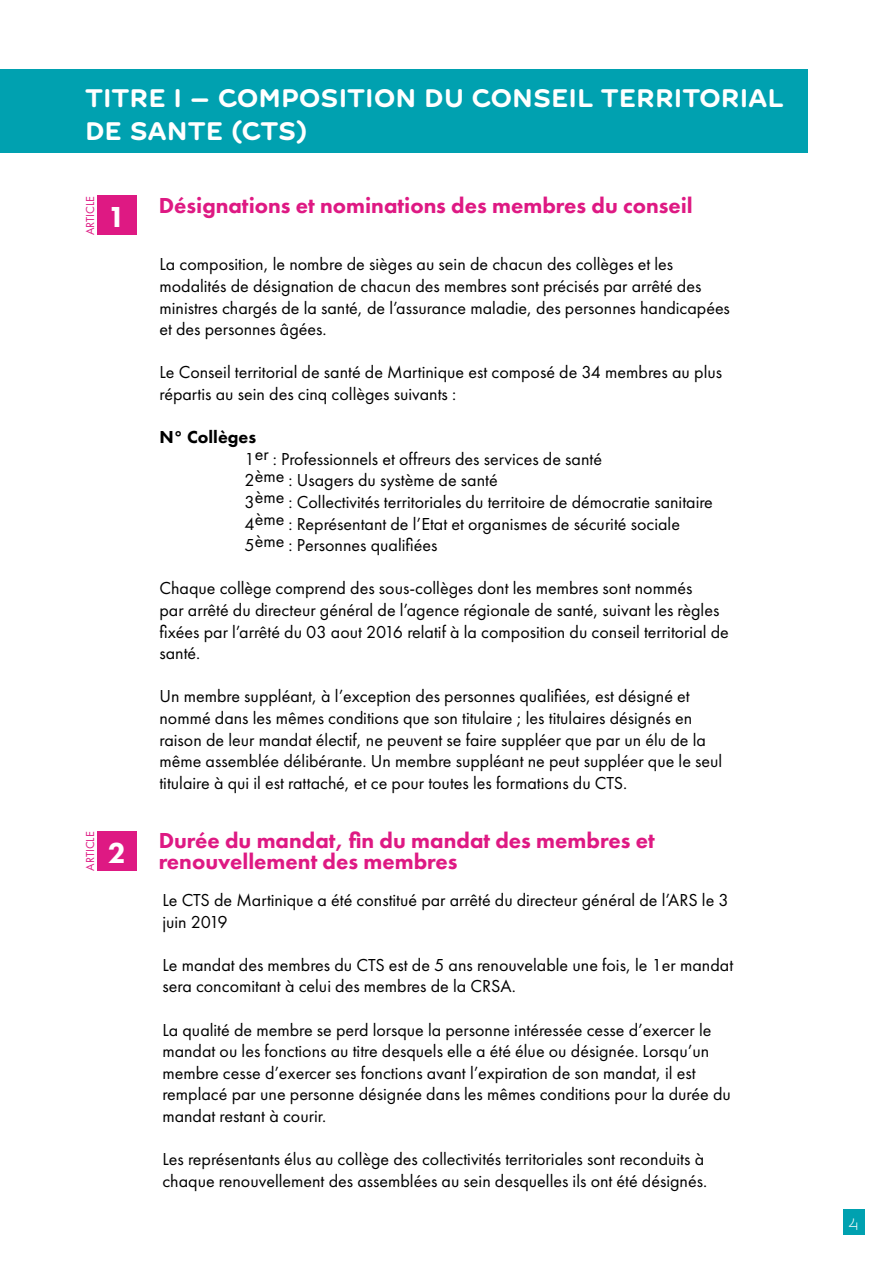
<style>
.page{position:relative;width:893px;height:1263px;background:#fff}
.page>*{position:absolute;margin:0;border:0;box-sizing:border-box;transform-origin:0 0}
.t1{font:800 30px "Futura PT";color:#fff}
.t2{font:700 27px/32.4px "Farm New";color:#fff}
.t3{font:800 22.5px "Futura PT";color:#de1983}
.t4{font:18px/21.6px "Futura PT";color:#000}
.t5{font:800 18px "Futura PT";color:#000}
.t6{font:300 17.55px "Farm New";color:#fff}
.t7{font:12px "Futura PT";color:#de1983}
</style>
<div class="page">
<div style="left:843px;top:1210px;width:22px;height:25px;background:#00a1b0"></div>
<div style="left:0;top:69px;width:808px;height:84px;background:#00a1b0"></div>
<div style="left:97px;top:196px;width:40px;height:39px;background:#de1983"></div>
<div style="left:97px;top:831px;width:40px;height:40px;background:#de1983"></div>
<h2 class="t2" style="left:85px;top:83px;width:700px">TITRE I – COMPOSITION DU CONSEIL TERRITORIAL<br>DE SANTE (CTS)</h2>
<p class="t7" style="left:83px;top:235px;width:41px;rotate:-90deg">ARTICLE</p>
<h1 class="t1" style="left:108px;top:198px;width:19px">1</h1>
<p class="t3" style="left:159px;top:191px;width:536px">Désignations et nominations des membres du conseil</p>
<p class="t4" style="left:159px;top:253px;width:572px">La composition, le nombre de sièges au sein de chacun des collèges et les modalités de désignation de chacun des membres sont précisés par arrêté des ministres chargés de la santé, de l’assurance maladie, des personnes handicapées et des personnes âgées.</p>
<p class="t4" style="left:159px;top:361px;width:564px">Le Conseil territorial de santé de Martinique est composé de 34 membres au plus répartis au sein des cinq collèges suivants :</p>
<p class="t5" style="left:159px;top:426px;width:98px">N° Collèges</p>
<p class="t4" style="left:244px;top:448px;width:470px">1er : Professionnels et offreurs des services de santé<br>2ème : Usagers du système de santé<br>3ème : Collectivités territoriales du territoire de démocratie sanitaire 4ème : Représentant de l’Etat et organismes de sécurité sociale 5ème : Personnes qualifiées</p>
<p class="t4" style="left:159px;top:577px;width:571px">Chaque collège comprend des sous-collèges dont les membres sont nommés<br>par arrêté du directeur général de l’agence régionale de santé, suivant les règles fixées par l’arrêté du 03 aout 2016 relatif à la composition du conseil territorial de santé.</p>
<p class="t4" style="left:159px;top:685px;width:564px">Un membre suppléant, à l’exception des personnes qualifiées, est désigné et nommé dans les mêmes conditions que son titulaire ; les titulaires désignés en raison de leur mandat électif, ne peuvent se faire suppléer que par un élu de la même assemblée délibérante. Un membre suppléant ne peut suppléer que le seul titulaire à qui il est rattaché, et ce pour toutes les formations du CTS.</p>
<p class="t3" style="left:159px;top:827px;width:498px">Durée du mandat, fin du mandat des membres et</p>
<p class="t7" style="left:83px;top:871px;width:41px;rotate:-90deg">ARTICLE</p>
<p class="t3" style="left:108px;top:848px;width:351px"><sup>2</sup> renouvellement des membres</p>
<p class="t4" style="left:162px;top:889px;width:568px">Le CTS de Martinique a été constitué par arrêté du directeur général de l’ARS le 3 juin 2019</p>
<p class="t4" style="left:162px;top:954px;width:572px">Le mandat des membres du CTS est de 5 ans renouvelable une fois, le 1er mandat sera concomitant à celui des membres de la CRSA.</p>
<p class="t4" style="left:162px;top:1019px;width:570px">La qualité de membre se perd lorsque la personne intéressée cesse d’exercer le mandat ou les fonctions au titre desquels elle a été élue ou désignée. Lorsqu’un membre cesse d’exercer ses fonctions avant l’expiration de son mandat, il est remplacé par une personne désignée dans les mêmes conditions pour la durée du mandat restant à courir.</p>
<p class="t4" style="left:162px;top:1148px;width:546px">Les représentants élus au collège des collectivités territoriales sont reconduits à chaque renouvellement des assemblées au sein desquelles ils ont été désignés.</p>
<p class="t6" style="left:848px;top:1213px;width:12px">4</p>
</div>
